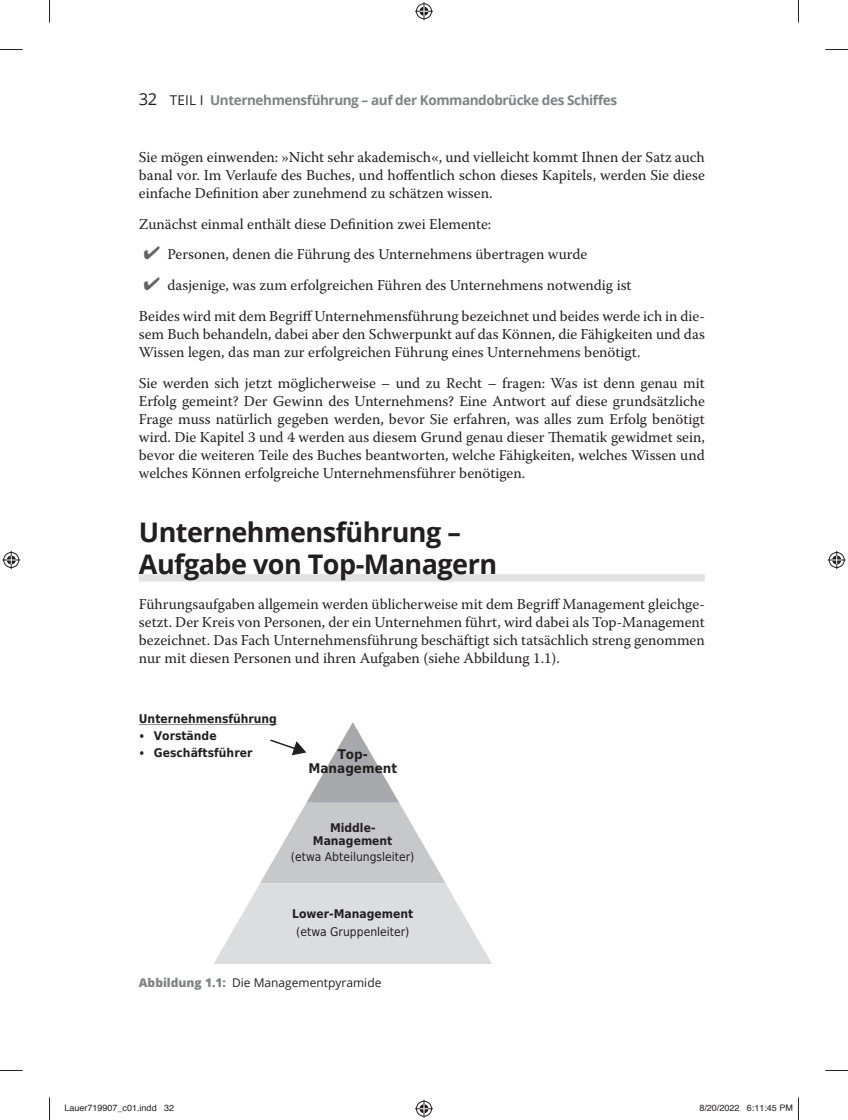
<style>
.page{position:relative;width:848px;height:1120px;background:#fff}
.page>*{position:absolute;margin:0;border:0;box-sizing:border-box;transform-origin:0 0}
.t1{font:700 27px/32.4px "Open Sans";letter-spacing:-.02em;color:#231f20}
.t2{font:15px/18px "Warnock Pro";color:#231f20;text-align:justify}
.t3{font:700 13.5px "Open Sans";letter-spacing:-.03em;color:#808285}
.t4{font:700 13.35px/14px "DejaVu Sans Condensed";color:#231f20;text-align:center}
.t5{font:700 12px/12.6px "DejaVu Sans Condensed";color:#231f20;text-align:center}
.t6{font:12px "DejaVu Sans Condensed";color:#231f20}
.t7{font:12px "Open Sans";color:#231f20}
.t8{font:9px "Helvetica";color:#231f20}
.s1{font-weight:400;font-size:16.5px;color:#231f20}
.s2{font-weight:400;color:#231f20}
.s3{color:#636366}
.s4{font-size:10.65px}
.s5{font-weight:800;color:#808285}
</style>
<div class="page">
<div style="left:139px;top:574px;width:565px;height:7px;background:#e1e2e4"></div>
<svg style="left:139px;top:722px;width:353px;height:242px"></svg>
<svg style="left:0;top:49px;width:22px;height:1px"></svg>
<svg style="left:825px;top:49px;width:22px;height:1px"></svg>
<svg style="left:0;top:1070px;width:22px;height:1px"></svg>
<svg style="left:825px;top:1070px;width:22px;height:1px"></svg>
<svg style="left:49px;top:0;width:1px;height:23px"></svg>
<svg style="left:49px;top:1097px;width:1px;height:22px"></svg>
<svg style="left:798px;top:0;width:1px;height:23px"></svg>
<svg style="left:798px;top:1097px;width:1px;height:22px"></svg>
<svg style="left:415px;top:2px;width:18px;height:18px"></svg>
<svg style="left:415px;top:1099px;width:18px;height:18px"></svg>
<svg style="left:2px;top:551px;width:18px;height:18px"></svg>
<svg style="left:827px;top:551px;width:18px;height:18px"></svg>
<p class="t3" style="left:139px;top:90px;width:479px"><span class="s1">32</span> <span class="s2">TEIL I</span> Unternehmensführung – auf der Kommandobrücke des Schiffes</p>
<p class="t2" style="left:139px;top:148px;width:567px">Sie mögen einwenden: »Nicht sehr akademisch«, und vielleicht kommt Ihnen der Satz auch banal vor. Im Verlaufe des Buches, und hoffentlich schon dieses Kapitels, werden Sie diese einfache Definition aber zunehmend zu schätzen wissen.</p>
<p class="t2" style="left:139px;top:214px;width:354px">Zunächst einmal enthält diese Definition zwei Elemente:</p>
<p class="t2" style="left:143px;top:245px;width:445px"><span class="s3">✔</span> Personen, denen die Führung des Unternehmens übertragen wurde</p>
<p class="t2" style="left:139px;top:270px;width:567px;line-height:30.8px"><span class="s3">✔</span> dasjenige, was zum erfolgreichen Führen des Unternehmens notwendig ist<br>Beides wird mit dem Begriff Unternehmensführung bezeichnet und beides werde ich in die-</p>
<p class="t2" style="left:139px;top:325px;width:567px">sem Buch behandeln, dabei aber den Schwerpunkt auf das Können, die Fähigkeiten und das<br>Wissen legen, das man zur erfolgreichen Führung eines Unternehmens benötigt.</p>
<p class="t2" style="left:139px;top:373px;width:567px">Sie werden sich jetzt möglicherweise – und zu Recht – fragen: Was ist denn genau mit Erfolg gemeint? Der Gewinn des Unternehmens? Eine Antwort auf diese grundsätzliche Frage muss natürlich gegeben werden, bevor Sie erfahren, was alles zum Erfolg benötigt wird. Die Kapitel 3 und 4 werden aus diesem Grund genau dieser Thematik gewidmet sein, bevor die weiteren Teile des Buches beantworten, welche Fähigkeiten, welches Wissen und welches Können erfolgreiche Unternehmensführer benötigen.</p>
<h1 class="t1" style="left:139px;top:515px;width:360px">Unternehmensführung –<br>Aufgabe von Top-Managern</h1>
<p class="t2" style="left:139px;top:595px;width:567px">Führungsaufgaben allgemein werden üblicherweise mit dem Begriff Management gleichge&shy;setzt. Der Kreis von Personen, der ein Unternehmen führt, wird dabei als Top-Management bezeichnet. Das Fach Unternehmensführung beschäftigt sich tatsächlich streng genommen nur mit diesen Personen und ihren Aufgaben (siehe Abbildung 1.1).</p>
<p class="t5" style="left:139px;top:712px;width:139px">Unternehmensführung</p>
<p class="t5" style="left:139px;top:729px;width:79px"><span class="s4">•</span> Vorstände</p>
<p class="t5" style="left:139px;top:746px;width:115px"><span class="s4">•</span> Geschäftsführer</p>
<p class="t4" style="left:308px;top:747px;width:90px">Top-<br>Management</p>
<p class="t5" style="left:313px;top:821px;width:81px">Middle-<br>Management</p>
<p class="t6" style="left:291px;top:846px;width:125px">(etwa Abteilungsleiter)</p>
<p class="t5" style="left:292px;top:907px;width:123px">Lower-Management</p>
<p class="t6" style="left:296px;top:921px;width:115px">(etwa Gruppenleiter)</p>
<p class="t7" style="left:139px;top:974px;width:244px"><span class="s5">Abbildung 1.1:</span> Die Managementpyramide</p>
<p class="t8" style="left:64px;top:1100px;width:111px">Lauer719907_c01.indd 32</p>
<p class="t8" style="left:699px;top:1100px;width:95px">8/20/2022 6:11:45 PM</p>
</div>
